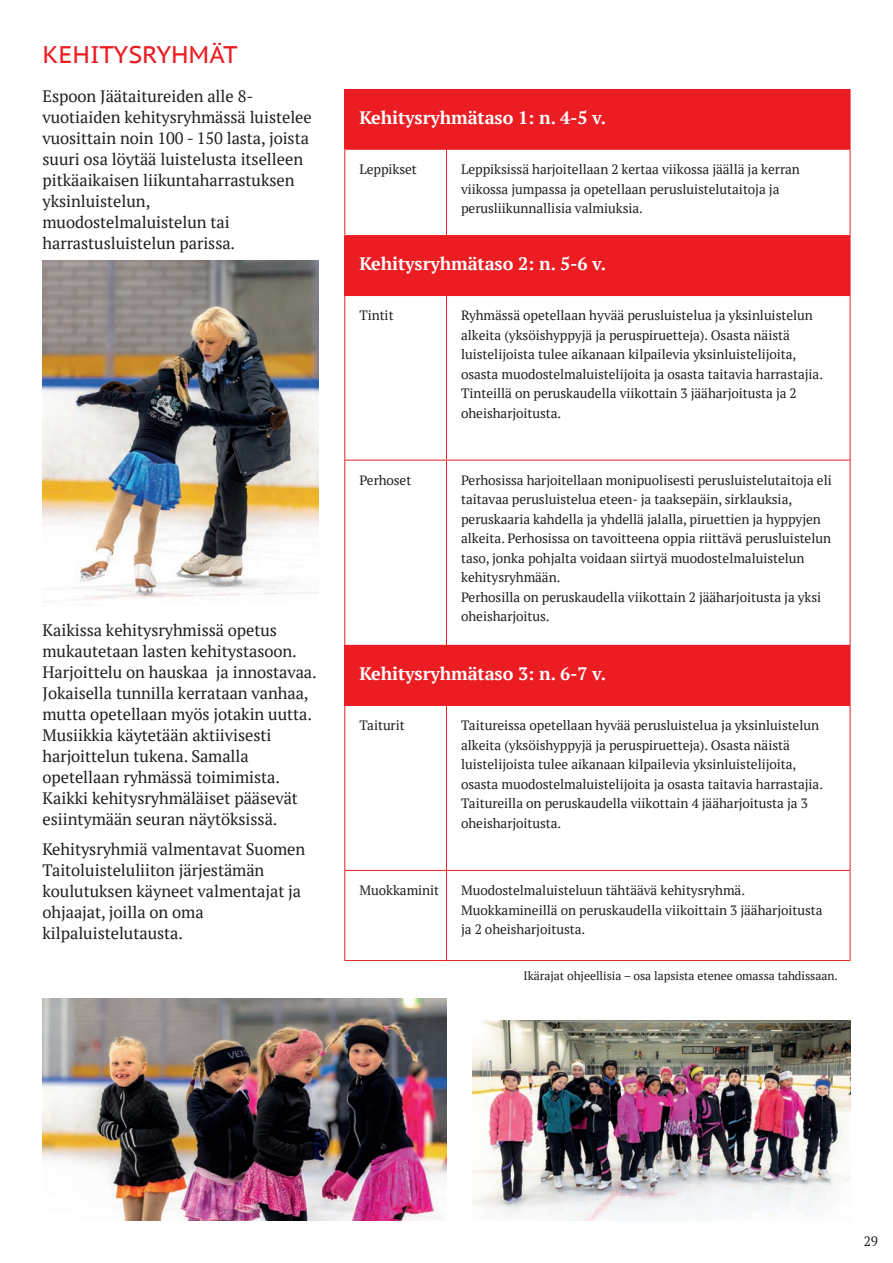
<style>
.page{position:relative;width:893px;height:1263px;background:#fff}
.page>*{position:absolute;margin:0;border:0;box-sizing:border-box;transform-origin:0 0}
.t1{font:24px "PT Sans Caption";letter-spacing:-.005em;color:#eb1d23}
.t2{font:700 18px "PT Serif";letter-spacing:-.005em;color:#fff}
.t3{font:16.5px/21px "PT Serif";letter-spacing:-.005em;color:#231f20}
.t4{font:13.5px/19.5px "PT Serif";letter-spacing:-.005em;color:#231f20}
.t5{font:12px "PT Serif";letter-spacing:-.005em;color:#231f20}
</style>
<div class="page">
<div style="left:345px;top:90px;width:505px;height:59px;background:#eb1d23"></div>
<div style="left:345px;top:236px;width:505px;height:59px;background:#eb1d23"></div>
<div style="left:345px;top:645px;width:505px;height:60px;background:#eb1d23"></div>
<hr style="left:850px;top:89px;width:1px;height:60px;background:#eb1d23">
<hr style="left:344px;top:89px;width:1px;height:60px;background:#eb1d23">
<hr style="left:446px;top:149px;width:1px;height:87px;background:#eb1d23">
<hr style="left:344px;top:149px;width:1px;height:87px;background:#eb1d23">
<hr style="left:850px;top:149px;width:1px;height:146px;background:#eb1d23">
<hr style="left:344px;top:236px;width:1px;height:59px;background:#eb1d23">
<hr style="left:446px;top:295px;width:1px;height:165px;background:#eb1d23">
<hr style="left:344px;top:295px;width:1px;height:165px;background:#eb1d23">
<hr style="left:850px;top:295px;width:1px;height:165px;background:#eb1d23">
<hr style="left:446px;top:460px;width:1px;height:186px;background:#eb1d23">
<hr style="left:344px;top:460px;width:1px;height:185px;background:#eb1d23">
<hr style="left:850px;top:460px;width:1px;height:245px;background:#eb1d23">
<hr style="left:344px;top:645px;width:1px;height:60px;background:#eb1d23">
<hr style="left:446px;top:705px;width:1px;height:165px;background:#eb1d23">
<hr style="left:344px;top:705px;width:1px;height:165px;background:#eb1d23">
<hr style="left:850px;top:705px;width:1px;height:165px;background:#eb1d23">
<hr style="left:446px;top:870px;width:1px;height:91px;background:#eb1d23">
<hr style="left:344px;top:870px;width:1px;height:91px;background:#eb1d23">
<hr style="left:850px;top:870px;width:1px;height:91px;background:#eb1d23">
<hr style="left:345px;top:149px;width:101px;height:1px;background:#eb1d23">
<hr style="left:447px;top:149px;width:403px;height:1px;background:#eb1d23">
<hr style="left:345px;top:89px;width:505px;height:1px;background:#eb1d23">
<hr style="left:345px;top:235px;width:101px;height:1px;background:#eb1d23">
<hr style="left:447px;top:235px;width:403px;height:1px;background:#eb1d23">
<hr style="left:345px;top:295px;width:101px;height:1px;background:#eb1d23">
<hr style="left:447px;top:295px;width:403px;height:1px;background:#eb1d23">
<hr style="left:345px;top:460px;width:101px;height:1px;background:#eb1d23">
<hr style="left:447px;top:460px;width:403px;height:1px;background:#eb1d23">
<hr style="left:345px;top:705px;width:101px;height:1px;background:#eb1d23">
<hr style="left:447px;top:705px;width:403px;height:1px;background:#eb1d23">
<hr style="left:345px;top:870px;width:101px;height:1px;background:#eb1d23">
<hr style="left:447px;top:870px;width:403px;height:1px;background:#eb1d23">
<hr style="left:345px;top:960px;width:101px;height:1px;background:#eb1d23">
<hr style="left:447px;top:960px;width:403px;height:1px;background:#eb1d23">
<img style="left:43px;top:260px;width:276px;height:342px">
<img style="left:473px;top:1020px;width:377px;height:200px">
<img style="left:43px;top:999px;width:403px;height:221px">
<h1 class="t1" style="left:43px;top:41px;width:197px">KEHITYSRYHMÄT</h1>
<p class="t3" style="left:43px;top:85px;width:271px">Espoon Jäätaitureiden alle 8- vuotiaiden kehitysryhmässä luistelee vuosittain noin 100 - 150 lasta, joista suuri osa löytää luistelusta itselleen pitkäaikaisen liikuntaharrastuksen yksinluistelun, muodostelmaluistelun tai harrastusluistelun parissa.</p>
<p class="t3" style="left:43px;top:619px;width:276px">Kaikissa kehitysryhmissä opetus mukautetaan lasten kehitystasoon.<br>Harjoittelu on hauskaa ja innostavaa.<br>Jokaisella tunnilla kerrataan vanhaa, mutta opetellaan myös jotakin uutta.<br>Musiikkia käytetään aktiivisesti harjoittelun tukena. Samalla opetellaan ryhmässä toimimista.<br>Kaikki kehitysryhmäläiset pääsevät esiintymään seuran näytöksissä.</p>
<p class="t3" style="left:43px;top:838px;width:264px">Kehitysryhmiä valmentavat Suomen<br>Taitoluisteluliiton järjestämän koulutuksen käyneet valmentajat ja ohjaajat, joilla on oma kilpaluistelutausta.</p>
<h2 class="t2" style="left:359px;top:106px;width:248px">Kehitysryhmätaso 1: n. 4-5 v.</h2>
<p class="t4" style="left:359px;top:159px;width:59px">Leppikset</p>
<p class="t4" style="left:461px;top:159px;width:340px">Leppiksissä harjoitellaan 2 kertaa viikossa jäällä ja kerran viikossa jumpassa ja opetellaan perusluistelutaitoja ja perusliikunnallisia valmiuksia.</p>
<h2 class="t2" style="left:359px;top:252px;width:248px">Kehitysryhmätaso 2: n. 5-6 v.</h2>
<p class="t4" style="left:359px;top:305px;width:36px">Tintit</p>
<p class="t4" style="left:461px;top:306px;width:363px">Ryhmässä opetellaan hyvää perusluistelua ja yksinluistelun alkeita (yksöishyppyjä ja peruspiruetteja). Osasta näistä luistelijoista tulee aikanaan kilpailevia yksinluistelijoita, osasta muodostelmaluistelijoita ja osasta taitavia harrastajia.<br>Tinteillä on peruskaudella viikottain 3 jääharjoitusta ja 2 oheisharjoitusta.</p>
<p class="t4" style="left:359px;top:470px;width:53px">Perhoset</p>
<p class="t4" style="left:461px;top:470px;width:372px">Perhosissa harjoitellaan monipuolisesti perusluistelutaitoja eli taitavaa perusluistelua eteen- ja taaksepäin, sirklauksia, peruskaaria kahdella ja yhdellä jalalla, piruettien ja hyppyjen alkeita. Perhosissa on tavoitteena oppia riittävä perusluistelun taso, jonka pohjalta voidaan siirtyä muodostelmaluistelun kehitysryhmään.<br>Perhosilla on peruskaudella viikottain 2 jääharjoitusta ja yksi oheisharjoitus.</p>
<h2 class="t2" style="left:359px;top:662px;width:248px">Kehitysryhmätaso 3: n. 6-7 v.</h2>
<p class="t4" style="left:359px;top:715px;width:47px">Taiturit</p>
<p class="t4" style="left:461px;top:715px;width:363px">Taitureissa opetellaan hyvää perusluistelua ja yksinluistelun alkeita (yksöishyppyjä ja peruspiruetteja). Osasta näistä luistelijoista tulee aikanaan kilpailevia yksinluistelijoita, osasta muodostelmaluistelijoita ja osasta taitavia harrastajia.<br>Taitureilla on peruskaudella viikottain 4 jääharjoitusta ja 3 oheisharjoitusta.</p>
<p class="t4" style="left:359px;top:880px;width:81px">Muokkaminit</p>
<p class="t4" style="left:461px;top:880px;width:363px">Muodostelmaluisteluun tähtäävä kehitysryhmä.<br>Muokkamineillä on peruskaudella viikoittain 3 jääharjoitusta ja 2 oheisharjoitusta.</p>
<p class="t5" style="left:524px;top:968px;width:316px">Ikärajat ohjeellisia – osa lapsista etenee omassa tahdissaan.</p>
<p class="t4" style="left:864px;top:1231px;width:16px">29</p>
</div>
